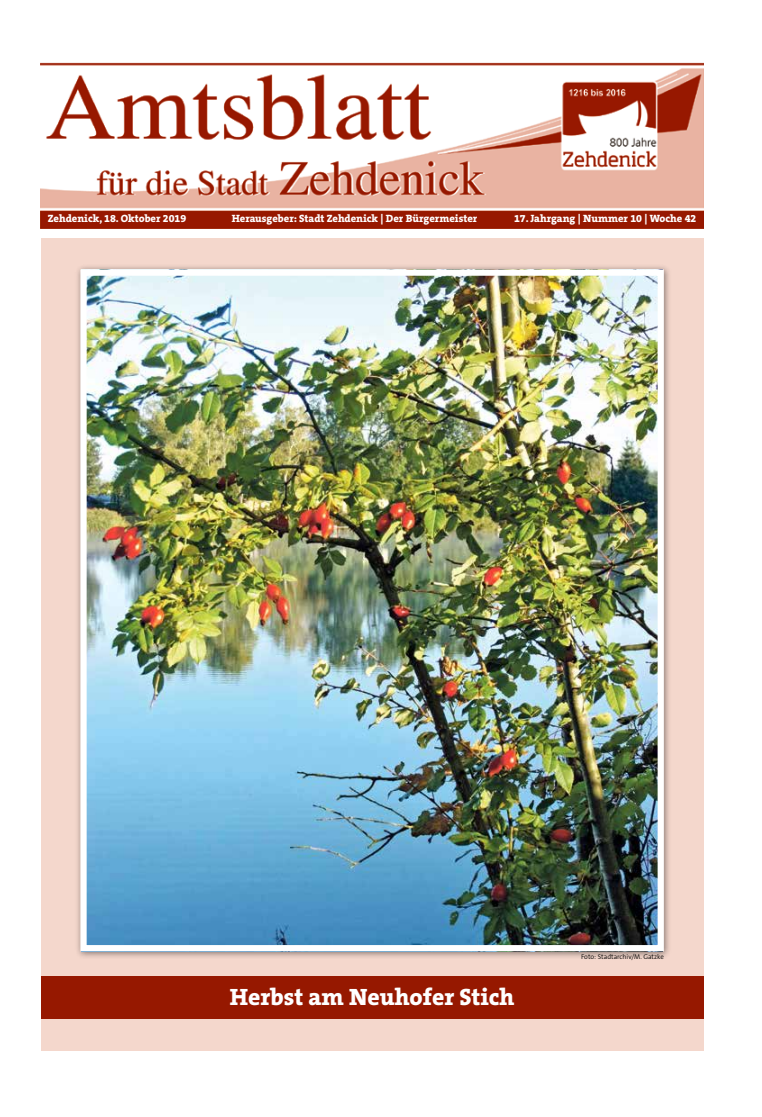
<style>
.page{position:relative;width:762px;height:1117px;background:#fff}
.page>*{position:absolute;margin:0;border:0;box-sizing:border-box;transform-origin:0 0}
.t1{font:800 23.75px "The Serif B W8";color:#fff}
.t2{font:800 10.62px "The Serif B W8";color:#fff}
.t3{font:300 6.88px "The Sans B W4";color:#000}
</style>
<div class="page">
<img style="left:41px;top:62px;width:662px;height:166px">
<div style="left:41px;top:238px;width:662px;height:812px;background:#f4d7cc"></div>
<div style="left:41px;top:976px;width:662px;height:42px;background:#961800"></div>
<div style="left:75px;top:263px;width:597px;height:696px;background:#000;opacity:.45"></div>
<img style="left:87px;top:276px;width:570px;height:668px">
<div style="left:80px;top:269px;width:584px;height:682px;border:6px solid #fff"></div>
<p class="t2" style="left:48px;top:211px;width:140px">Zehdenick, 18. Oktober 2019</p>
<p class="t2" style="left:232px;top:211px;width:247px">Herausgeber: Stadt Zehdenick | Der Bürgermeister</p>
<p class="t2" style="left:514px;top:211px;width:184px">17. Jahrgang | Nummer 10 | Woche 42</p>
<h1 class="t1" style="left:230px;top:980px;width:286px">Herbst am Neuhofer Stich</h1>
<p class="t3" style="left:581px;top:951px;width:84px">Foto: Stadtarchiv/M. Gatzke</p>
</div>
